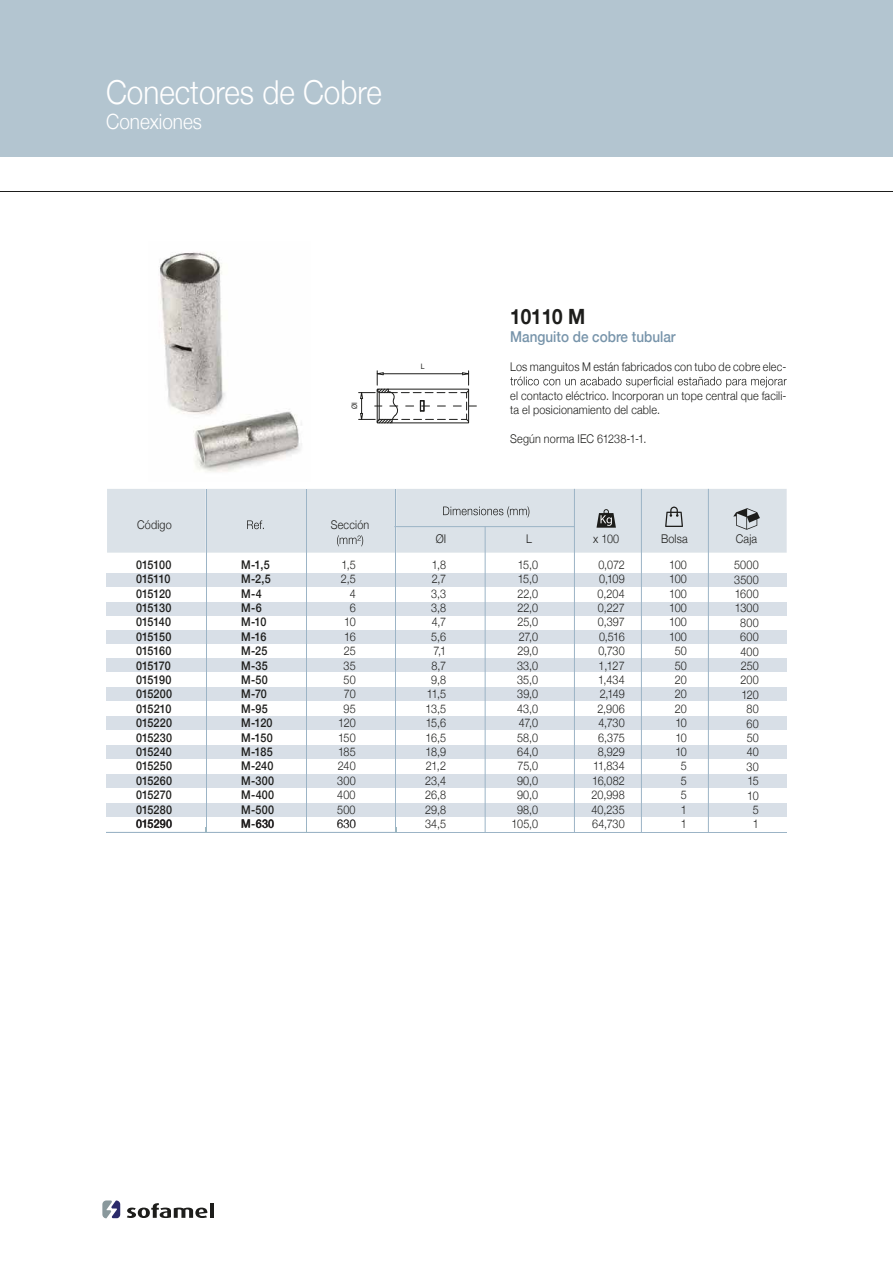
<style>
.page{position:relative;width:893px;height:1263px;background:#fff}
.page>*{position:absolute;margin:0;border:0;box-sizing:border-box;transform-origin:0 0}
.t1{font:300 33px "Helvetica Neue";color:#fff;scale:.9 1}
.t2{font:300 21px "Helvetica Neue";color:#fff;scale:.9 1}
.t3{font:700 21px "Helvetica Neue";color:#1d1d1b;scale:.9 1}
.t4{font:500 15px "Helvetica Neue";color:#7794aa;scale:.9 1}
.t5{font:300 12px/14.4px "Helvetica Neue";letter-spacing:.015em;color:#1d1d1b;text-align:right;scale:.9 1}
.t6{font:500 12px/14.4px "Helvetica Neue";letter-spacing:.005em;color:#1d1d1b;scale:.9 1}
.t7{font:300 12px/14.4px "Helvetica Neue";letter-spacing:-.035em;color:#1d1d1b;text-align:right;scale:.9 1}
.t8{font:500 12px "Helvetica Neue";letter-spacing:.025em;color:#221f20;scale:.9 1}
.t9{font:300 12px "Helvetica Neue";color:#221f20;scale:.9 1}
.t10{font:7.5px "Helvetica Neue";color:#1d1d1b;scale:.9 1}
</style>
<div class="page">
<svg style="left:127px;top:1203px;width:81px;height:15px"></svg>
<hr style="left:210px;top:1203px;width:4px;height:15px;background:#1d1d1b">
<svg style="left:102px;top:1200px;width:18px;height:18px"></svg>
<div style="left:0;top:0;width:893px;height:157px;background:#b3c5d0"></div>
<hr style="left:0;top:191px;width:893px;height:1px;background:#1d1d1b">
<svg style="left:510px;top:376px;width:277px;height:11px"></svg>
<div style="left:106px;top:573px;width:681px;height:13px;background:#d8dfe7"></div>
<div style="left:106px;top:602px;width:681px;height:14px;background:#d8dfe7"></div>
<div style="left:106px;top:630px;width:681px;height:14px;background:#d8dfe7"></div>
<div style="left:106px;top:658px;width:681px;height:14px;background:#d8dfe7"></div>
<div style="left:106px;top:687px;width:681px;height:14px;background:#d8dfe7"></div>
<div style="left:106px;top:716px;width:681px;height:14px;background:#d8dfe7"></div>
<div style="left:106px;top:745px;width:681px;height:14px;background:#d8dfe7"></div>
<div style="left:106px;top:774px;width:681px;height:14px;background:#d8dfe7"></div>
<div style="left:106px;top:803px;width:681px;height:14px;background:#d8dfe7"></div>
<hr style="left:106px;top:832px;width:681px;height:1px;background:#9cb4c6">
<hr style="left:206px;top:489px;width:1px;height:344px;background:#9cb4c6">
<hr style="left:306px;top:489px;width:1px;height:344px;background:#9cb4c6">
<hr style="left:395px;top:489px;width:1px;height:344px;background:#9cb4c6">
<hr style="left:641px;top:489px;width:1px;height:344px;background:#9cb4c6">
<hr style="left:708px;top:489px;width:1px;height:344px;background:#9cb4c6">
<hr style="left:574px;top:489px;width:1px;height:344px;background:#9cb4c6">
<hr style="left:485px;top:526px;width:1px;height:307px;background:#9cb4c6">
<div style="left:107px;top:489px;width:680px;height:64px;background:#dbe2e8"></div>
<svg style="left:359px;top:371px;width:117px;height:53px"></svg>
<img style="left:160px;top:252px;width:142px;height:220px">
<h1 class="t1" style="left:106px;top:66px;width:308px">Conectores de Cobre</h1>
<h2 class="t2" style="left:106px;top:105px;width:108px">Conexiones</h2>
<p class="t10" style="left:349px;top:409px;width:9px;rotate:-90deg">ØI</p>
<p class="t5" style="left:137px;top:517px;width:40px">Código</p>
<p class="t5" style="left:331px;top:517px;width:44px">Sección</p>
<p class="t10" style="left:421px;top:361px;width:6px">L</p>
<h2 class="t3" style="left:510px;top:300px;width:85px">10110 M</h2>
<p class="t4" style="left:510px;top:325px;width:185px">Manguito de cobre tubular</p>
<p class="t5" style="left:510px;top:358px;width:308px">Los manguitos M están fabricados con tubo de cobre elec-</p>
<p class="t5" style="left:510px;top:387px;width:308px;text-align:left">el contacto eléctrico. Incorporan un tope central que facili&shy;ta el posicionamiento del cable.</p>
<p class="t5" style="left:510px;top:430px;width:153px">Según norma IEC 61238-1-1.</p>
<p class="t5" style="left:436px;top:531px;width:13px">ØI</p>
<p class="t5" style="left:526px;top:531px;width:8px">L</p>
<p class="t5" style="left:593px;top:531px;width:30px">x 100</p>
<p class="t5" style="left:661px;top:531px;width:31px">Bolsa</p>
<p class="t5" style="left:736px;top:531px;width:25px">Caja</p>
<p class="t6" style="left:136px;top:556px;width:42px">015100<br>015110<br>015120<br>015130<br>015140<br>015150<br>015160<br>015170<br>015190<br>015200<br>015210<br>015220<br>015230<br>015240<br>015250<br>015260<br>015270<br>015280</p>
<p class="t5" style="left:337px;top:556px;width:22px">1,5<br>2,5<br>4<br>6<br>10<br>16<br>25<br>35<br>50<br>70<br>95<br>120<br>150<br>185<br>240<br>300<br>400<br>500</p>
<p class="t5" style="left:512px;top:556px;width:31px">15,0<br>15,0<br>22,0<br>22,0<br>25,0<br>27,0<br>29,0<br>33,0<br>35,0<br>39,0<br>43,0<br>47,0<br>58,0<br>64,0<br>75,0<br>90,0<br>90,0<br>98,0<br>105,0</p>
<p class="t7" style="left:425px;top:556px;width:25px">1,8<br>2,7<br>3,3<br>3,8<br>4,7<br>5,6<br>7,1<br>8,7<br>9,8<br>11,5<br>13,5<br>15,6<br>16,5<br>18,9<br>21,2<br>23,4<br>26,8<br>29,8<br>34,5</p>
<p class="t5" style="left:591px;top:556px;width:38px">0,072<br>0,109<br>0,204<br>0,227<br>0,397<br>0,516<br>0,730<br>1,127<br>1,434<br>2,149<br>2,906<br>4,730<br>6,375<br>8,929<br>11,834<br>16,082<br>20,998<br>40,235<br>64,730</p>
<p class="t5" style="left:669px;top:556px;width:21px">100<br>100<br>100<br>100<br>100<br>100<br>50<br>50<br>20<br>20<br>20<br>10<br>10<br>10<br>5<br>5<br>5<br>1<br>1</p>
<p class="t6" style="left:241px;top:556px;width:33px">M-1,5</p>
<p class="t6" style="left:241px;top:571px;width:34px">M-2,5</p>
<p class="t6" style="left:241px;top:585px;width:24px">M-4</p>
<p class="t6" style="left:241px;top:600px;width:24px">M-6</p>
<p class="t6" style="left:241px;top:614px;width:30px">M-10</p>
<p class="t6" style="left:241px;top:628px;width:30px">M-16</p>
<p class="t6" style="left:241px;top:643px;width:31px">M-25</p>
<p class="t6" style="left:241px;top:657px;width:31px">M-35</p>
<p class="t6" style="left:241px;top:672px;width:31px">M-50</p>
<p class="t6" style="left:241px;top:686px;width:30px">M-70</p>
<p class="t6" style="left:241px;top:700px;width:31px">M-95</p>
<p class="t6" style="left:241px;top:715px;width:36px">M-120</p>
<p class="t6" style="left:241px;top:729px;width:36px">M-150</p>
<p class="t6" style="left:241px;top:744px;width:37px">M-185</p>
<p class="t6" style="left:241px;top:758px;width:37px">M-240</p>
<p class="t6" style="left:241px;top:772px;width:38px">M-300</p>
<p class="t6" style="left:241px;top:787px;width:38px">M-400</p>
<p class="t6" style="left:241px;top:801px;width:38px">M-500</p>
<p class="t6" style="left:251px;top:816px;width:6px">-</p>
<p class="t8" style="left:136px;top:814px;width:42px">015290</p>
<p class="t8" style="left:241px;top:814px;width:38px">M 630</p>
<p class="t9" style="left:337px;top:814px;width:22px">630</p>
<p class="t5" style="left:734px;top:557px;width:29px">5000<br>3500<br>1600<br>1300<br>800<br>600<br>400<br>250<br>200<br>120<br>80<br>60<br>50<br>40<br>30<br>15<br>10<br>5<br>1</p>
</div>
